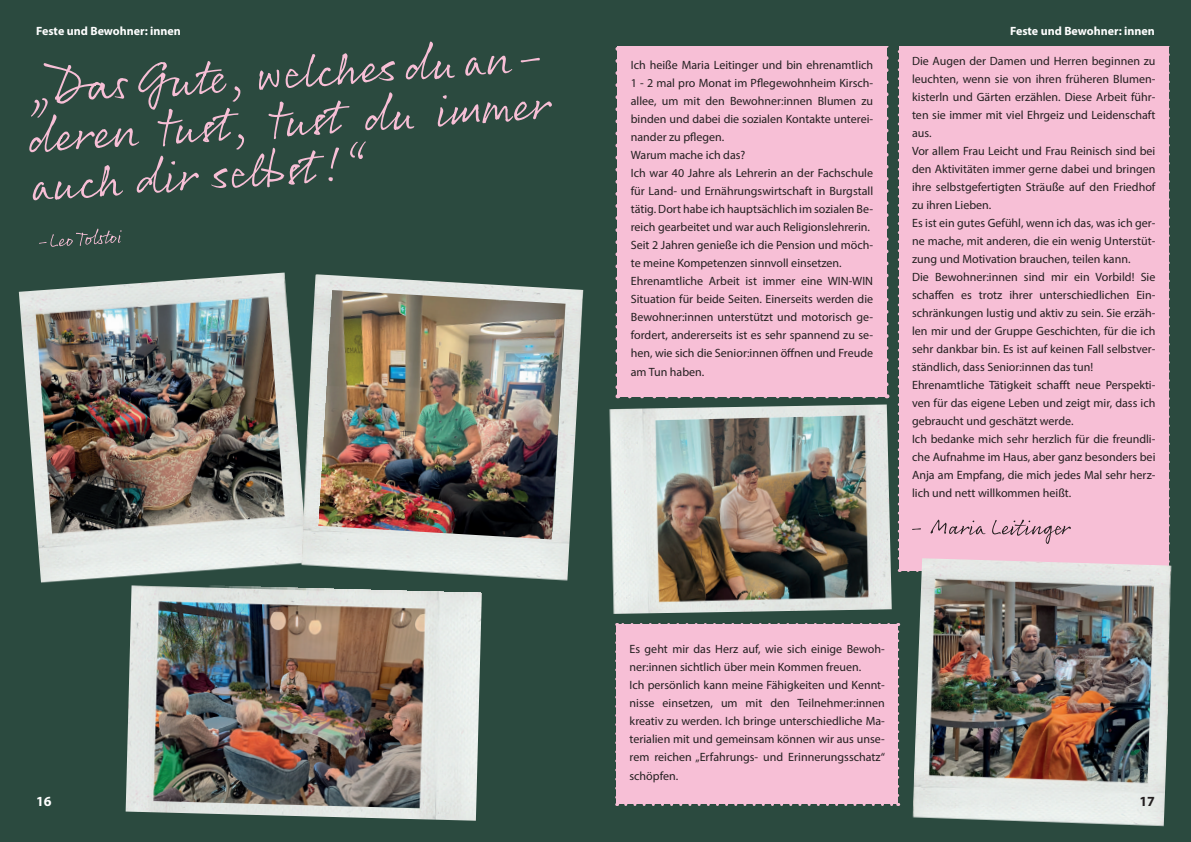
<style>
.page{position:relative;width:1191px;height:842px;background:#2b4a3f}
.page>*{position:absolute;margin:0;border:0;box-sizing:border-box;transform-origin:0 0}
.t1{font:700 14px "Myriad Pro";color:#fff}
.t2{font:700 14px "Myriad Pro";color:#231f20}
.t3{font:12px/18.1px "Myriad Pro";color:#231f20}
.t4{font:700 12px "Myriad Pro";color:#fff}
</style>
<div class="page">
<svg style="left:39px;top:229px;width:83px;height:18px"></svg>
<svg style="left:29px;top:42px;width:523px;height:158px"></svg>
<div style="left:617px;top:37px;width:269px;height:359px;background:#f7bfd6"></div>
<svg style="left:629px;top:396px;width:251px;height:2px"></svg>
<svg style="left:615px;top:49px;width:4px;height:349px"></svg>
<svg style="left:886px;top:46px;width:2px;height:338px"></svg>
<div style="left:616px;top:624px;width:281px;height:180px;background:#f7bfd6"></div>
<svg style="left:615px;top:633px;width:3px;height:173px"></svg>
<svg style="left:626px;top:803px;width:272px;height:3px"></svg>
<svg style="left:896px;top:623px;width:3px;height:172px"></svg>
<svg style="left:616px;top:623px;width:272px;height:1px"></svg>
<div style="left:899px;top:34px;width:269px;height:536px;background:#f7bfd6"></div>
<svg style="left:912px;top:520px;width:158px;height:24px"></svg>
<svg style="left:897px;top:50px;width:3px;height:522px"></svg>
<svg style="left:1168px;top:46px;width:1px;height:512px"></svg>
<img style="left:19px;top:272px;width:280px;height:311px">
<img style="left:299px;top:274px;width:284px;height:307px">
<div style="left:607px;top:22px;width:584px;height:24px;background:#2b4a3f"></div>
<img style="left:912px;top:558px;width:260px;height:269px">
<img style="left:318px;top:290px;width:247px;height:249px">
<img style="left:126px;top:585px;width:356px;height:236px">
<img style="left:609px;top:404px;width:282px;height:210px">
<p class="t4" style="left:36px;top:24px;width:146px">Feste und Bewohner: innen</p>
<p class="t4" style="left:1010px;top:24px;width:146px">Feste und Bewohner: innen</p>
<p class="t3" style="left:631px;top:56px;width:244px">Ich heiße Maria Leitinger und bin ehrenamtlich 1 - 2 mal pro Monat im Pflegewohnheim Kirsch&shy;allee, um mit den Bewohner:innen Blumen zu binden und dabei die sozialen Kontakte unterei&shy;nander zu pflegen.<br>Warum mache ich das?<br>Ich war 40 Jahre als Lehrerin an der Fachschule für Land- und Ernährungswirtschaft in Burgstall tätig. Dort habe ich hauptsächlich im sozialen Be&shy;reich gearbeitet und war auch Religionslehrerin.<br>Seit 2 Jahren genieße ich die Pension und möch&shy;te meine Kompetenzen sinnvoll einsetzen.<br>Ehrenamtliche Arbeit ist immer eine WIN-WIN Situation für beide Seiten. Einerseits werden die Bewohner:innen unterstützt und motorisch ge&shy;fordert, andererseits ist es sehr spannend zu se&shy;hen, wie sich die Senior:innen öffnen und Freude am Tun haben.</p>
<p class="t3" style="left:912px;top:52px;width:245px">Die Augen der Damen und Herren beginnen zu leuchten, wenn sie von ihren früheren Blumen&shy;kisterln und Gärten erzählen. Diese Arbeit führ&shy;ten sie immer mit viel Ehrgeiz und Leidenschaft aus.<br>Vor allem Frau Leicht und Frau Reinisch sind bei den Aktivitäten immer gerne dabei und bringen ihre selbstgefertigten Sträuße auf den Friedhof zu ihren Lieben.<br>Es ist ein gutes Gefühl, wenn ich das, was ich ger&shy;ne mache, mit anderen, die ein wenig Unterstüt&shy;zung und Motivation brauchen, teilen kann.<br>Die Bewohner:innen sind mir ein Vorbild! Sie schaffen es trotz ihrer unterschiedlichen Ein&shy;schränkungen lustig und aktiv zu sein. Sie erzäh&shy;len mir und der Gruppe Geschichten, für die ich sehr dankbar bin. Es ist auf keinen Fall selbstver&shy;ständlich, dass Senior:innen das tun!<br>Ehrenamtliche Tätigkeit schafft neue Perspekti&shy;ven für das eigene Leben und zeigt mir, dass ich gebraucht und geschätzt werde.<br>Ich bedanke mich sehr herzlich für die freundli&shy;che Aufnahme im Haus, aber ganz besonders bei Anja am Empfang, die mich jedes Mal sehr herz&shy;lich und nett willkommen heißt.</p>
<p class="t3" style="left:629px;top:640px;width:257px">Es geht mir das Herz auf, wie sich einige Bewoh&shy;ner:innen sichtlich über mein Kommen freuen.<br>Ich persönlich kann meine Fähigkeiten und Kennt&shy;nisse einsetzen, um mit den Teilnehmer:innen kreativ zu werden. Ich bringe unterschiedliche Ma&shy;terialien mit und gemeinsam können wir aus unse&shy;rem reichen „Erfahrungs- und Erinnerungsschatz“ schöpfen.</p>
<p class="t1" style="left:36px;top:792px;width:17px">16</p>
<p class="t2" style="left:1139px;top:792px;width:17px">17</p>
</div>
